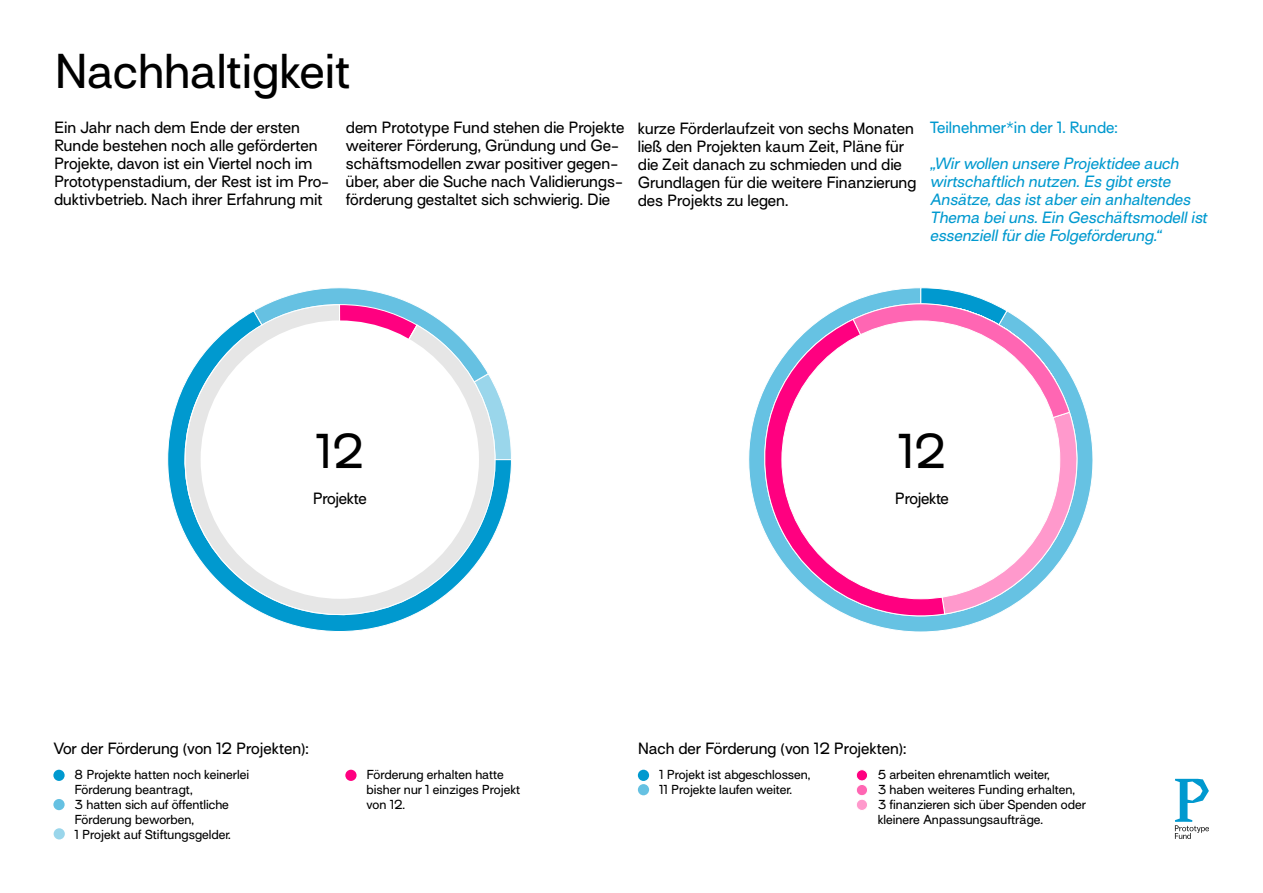
<style>
.page{position:relative;width:1263px;height:893px;background:#fff}
.page>*{position:absolute;margin:0;border:0;box-sizing:border-box;transform-origin:0 0}
.t1{font:45px "Surt";color:#000}
.t2{font:15px/18px "Surt";color:#000}
.t3{font:italic 15px/18px "Surt";color:#0099cf}
.t4{font:15px "Surt";color:#0099cf}
.t5{font:15px "Surt";letter-spacing:-.02em;color:#000}
.t6{font:12px/15px "Surt";color:#000}
</style>
<div class="page">
<div style="left:53px;top:770px;width:12px;height:11px;background:#0099cf;border-radius:50%"></div>
<svg style="left:53px;top:799px;width:12px;height:11px"></svg>
<div style="left:54px;top:828px;width:11px;height:11px;background:#9ad6eb;border-radius:50%"></div>
<div style="left:345px;top:770px;width:12px;height:11px;background:#ff0080;border-radius:50%"></div>
<div style="left:638px;top:770px;width:11px;height:11px;background:#0099cf;border-radius:50%"></div>
<div style="left:638px;top:784px;width:11px;height:11px;background:#66c1e2;border-radius:50%"></div>
<div style="left:856px;top:770px;width:11px;height:11px;background:#ff0080;border-radius:50%"></div>
<div style="left:856px;top:769px;width:12px;height:12px;border:1px solid #fff;border-radius:50%"></div>
<div style="left:856px;top:784px;width:11px;height:12px;background:#ff66b3;border-radius:50%"></div>
<div style="left:856px;top:784px;width:12px;height:12px;border:1px solid #fff;border-radius:50%"></div>
<div style="left:856px;top:799px;width:11px;height:11px;background:#f9c;border-radius:50%"></div>
<div style="left:856px;top:799px;width:12px;height:12px;border:1px solid #fff;border-radius:50%"></div>
<svg style="left:1175px;top:779px;width:34px;height:60px"></svg>
<svg style="left:268px;top:287px;width:143px;height:17px"></svg>
<svg style="left:749px;top:416px;width:210px;height:216px"></svg>
<svg style="left:822px;top:302px;width:271px;height:325px"></svg>
<svg style="left:852px;top:287px;width:234px;height:328px"></svg>
<svg style="left:755px;top:319px;width:190px;height:308px"></svg>
<div style="left:782px;top:321px;width:278px;height:278px;background:#fff;border:1px solid #fff;border-radius:50%"></div>
<svg style="left:167px;top:304px;width:345px;height:328px"></svg>
<h1 class="t1" style="left:54px;top:43px;width:298px">Nachhaltigkeit</h1>
<p class="t2" style="left:54px;top:121px;width:277px">Ein Jahr nach dem Ende der ersten Runde bestehen noch alle geförderten Projekte, davon ist ein Viertel noch im Prototypenstadium, der Rest ist im Pro&shy;duktivbetrieb. Nach ihrer Erfahrung mit</p>
<p class="t4" style="left:930px;top:118px;width:189px">Teilnehmer*in der 1. Runde:</p>
<p class="t2" style="left:346px;top:121px;width:280px">dem Prototype Fund stehen die Projekte weiterer Förderung, Gründung und Ge&shy;schäftsmodellen zwar positiver gegen&shy;über, aber die Suche nach Validierungs&shy;förderung gestaltet sich schwierig. Die</p>
<p class="t2" style="left:638px;top:121px;width:280px">kurze Förderlaufzeit von sechs Monaten ließ den Projekten kaum Zeit, Pläne für die Zeit danach zu schmieden und die Grundlagen für die weitere Finanzierung des Projekts zu legen.</p>
<p class="t3" style="left:930px;top:156px;width:279px">„Wir wollen unsere Projektidee auch wirtschaftlich nutzen. Es gibt erste Ansätze, das ist aber ein anhaltendes Thema bei uns. Ein Geschäftsmodell ist essenziell für die Folgeförderung.“</p>
<h1 class="t1" style="left:316px;top:422px;width:50px">12</h1>
<p class="t5" style="left:313px;top:488px;width:55px">Projekte</p>
<h1 class="t1" style="left:898px;top:422px;width:50px">12</h1>
<p class="t5" style="left:895px;top:488px;width:55px">Projekte</p>
<p class="t2" style="left:53px;top:741px;width:257px">Vor der Förderung (von 12 Projekten):</p>
<p class="t2" style="left:638px;top:741px;width:270px">Nach der Förderung (von 12 Projekten):</p>
<p class="t6" style="left:75px;top:769px;width:176px">8 Projekte hatten noch keinerlei<br>Förderung beantragt,<br>3 hatten sich auf öffentliche<br>Förderung beworben,<br>1 Projekt auf Stiftungsgelder.</p>
<p class="t6" style="left:367px;top:768px;width:155px">Förderung erhalten hatte bisher nur 1 einziges Projekt von 12.</p>
<p class="t6" style="left:659px;top:768px;width:153px">1 Projekt ist abgeschlossen,<br>11 Projekte laufen weiter.</p>
<p class="t6" style="left:878px;top:768px;width:210px">5 arbeiten ehrenamtlich weiter,<br>3 haben weiteres Funding erhalten, 3 finanzieren sich über Spenden oder kleinere Anpassungsaufträge.</p>
</div>
